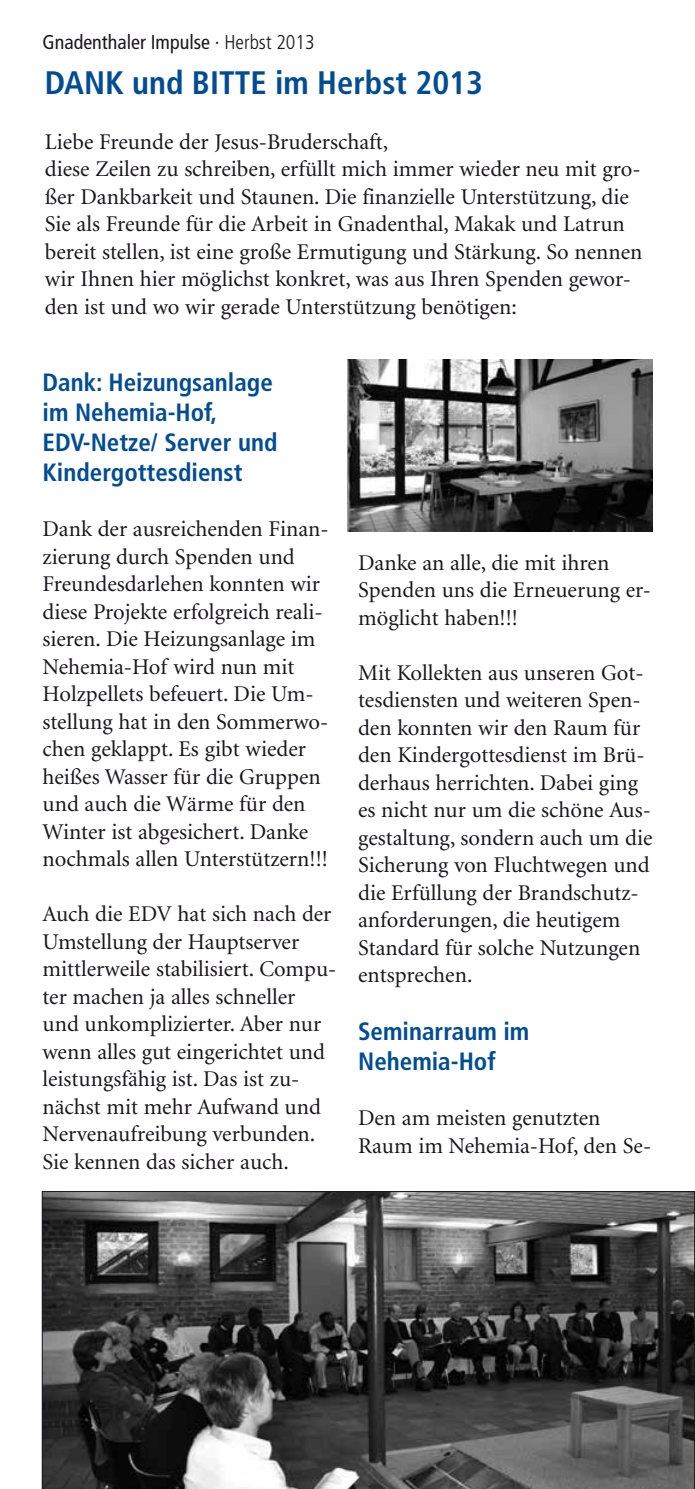
<style>
.page{position:relative;width:695px;height:1489px;background:#fff}
.page>*{position:absolute;margin:0;border:0;box-sizing:border-box;transform-origin:0 0}
.t1{font:700 condensed 32.5px "Frutiger LT";color:#004c93}
.t2{font:700 condensed 25px/30px "Frutiger LT";color:#004c93}
.t3{font:22.5px/27.5px "Minion LT";color:#1a171c}
.t4{font:condensed 20px "Frutiger LT";color:#1a171c}
.s1{font-weight:300}
</style>
<div class="page">
<svg style="left:42px;top:1191px;width:652px;height:297px;background:#4c4c4c"></svg>
<img style="left:347px;top:359px;width:305px;height:172px">
<p class="t4" style="left:43px;top:30px;width:274px">Gnadenthaler Impulse <span class="s1">· Herbst 2013</span></p>
<h1 class="t1" style="left:45px;top:63px;width:439px">DANK und BITTE im Herbst 2013</h1>
<p class="t3" style="left:45px;top:129px;width:599px">Liebe Freunde der Jesus-Bruderschaft,<br>diese Zeilen zu schreiben, erfüllt mich immer wieder neu mit gro&shy;ßer Dankbarkeit und Staunen. Die finanzielle Unterstützung, die Sie als Freunde für die Arbeit in Gnadenthal, Makak und Latrun bereit stellen, ist eine große Ermutigung und Stärkung. So nennen wir Ihnen hier möglichst konkret, was aus Ihren Spenden gewor&shy;den ist und wo wir gerade Unterstützung benötigen:</p>
<p class="t2" style="left:43px;top:367px;width:236px">Dank: Heizungsanlage im Nehemia-Hof,<br>EDV-Netze/ Server und<br>Kindergottesdienst</p>
<p class="t3" style="left:43px;top:516px;width:287px">Dank der ausreichenden Finan&shy;zierung durch Spenden und<br>Freundesdarlehen konnten wir diese Projekte erfolgreich reali&shy;sieren. Die Heizungsanlage im<br>Nehemia-Hof wird nun mit<br>Holzpellets befeuert. Die Um&shy;stellung hat in den Sommerwo&shy;chen geklappt. Es gibt wieder heißes Wasser für die Gruppen und auch die Wärme für den<br>Winter ist abgesichert. Danke nochmals allen Unterstützern!!!</p>
<p class="t3" style="left:43px;top:901px;width:295px">Auch die EDV hat sich nach der<br>Umstellung der Hauptserver mittlerweile stabilisiert. Compu&shy;ter machen ja alles schneller und unkomplizierter. Aber nur wenn alles gut eingerichtet und leistungsfähig ist. Das ist zu&shy;nächst mit mehr Aufwand und<br>Nervenaufreibung verbunden.<br>Sie kennen das sicher auch.</p>
<p class="t3" style="left:358px;top:549px;width:294px">Danke an alle, die mit ihren<br>Spenden uns die Erneuerung er&shy;möglicht haben!!!</p>
<p class="t3" style="left:358px;top:659px;width:296px">Mit Kollekten aus unseren Got&shy;tesdiensten und weiteren Spen&shy;den konnten wir den Raum für den Kindergottesdienst im Brü&shy;derhaus herrichten. Dabei ging es nicht nur um die schöne Aus&shy;gestaltung, sondern auch um die<br>Sicherung von Fluchtwegen und die Erfüllung der Brandschutz&shy;anforderungen, die heutigem<br>Standard für solche Nutzungen entsprechen.</p>
<p class="t2" style="left:358px;top:1016px;width:173px">Seminarraum im<br>Nehemia-Hof</p>
<p class="t3" style="left:358px;top:1105px;width:294px">Den am meisten genutzten<br>Raum im Nehemia-Hof, den Se-</p>
</div>
